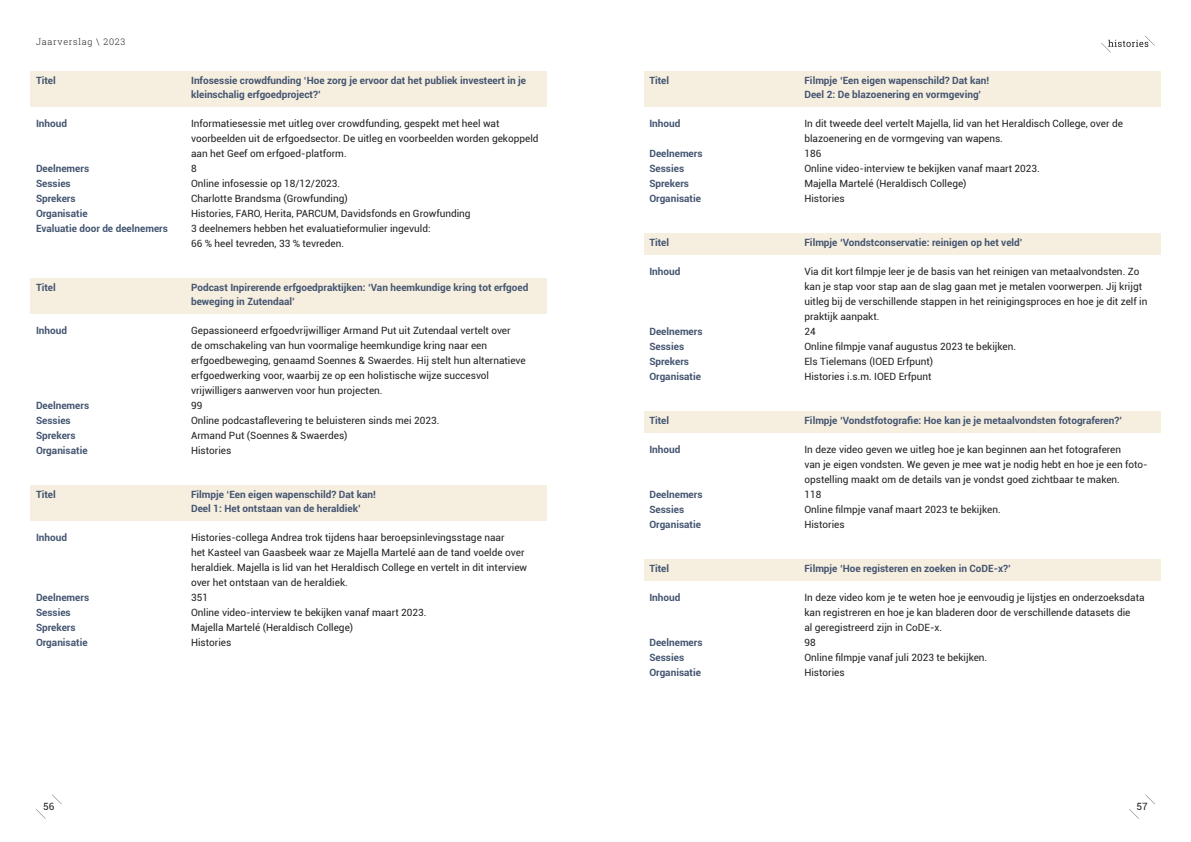
<style>
.page{position:relative;width:1191px;height:842px;background:#fff}
.page>*{position:absolute;margin:0;border:0;box-sizing:border-box;transform-origin:0 0}
.t1{font:10px/15px "Roboto";color:#231f20}
.Bijlagen_titel{font:700 10px/14px "Roboto";color:#445571}
.t2{font:300 9px "Roboto Slab";letter-spacing:.08em;color:#231f20}
</style>
<div class="page">
<svg style="left:52px;top:795px;width:10px;height:9px"></svg>
<svg style="left:1145px;top:795px;width:10px;height:9px"></svg>
<svg style="left:36px;top:809px;width:10px;height:10px"></svg>
<svg style="left:1129px;top:809px;width:9px;height:9px"></svg>
<svg style="left:1101px;top:36px;width:53px;height:17px"></svg>
<div style="left:30px;top:71px;width:517px;height:35px;background:#f6eedf"></div>
<div style="left:30px;top:278px;width:517px;height:35px;background:#f6eedf"></div>
<div style="left:30px;top:485px;width:517px;height:35px;background:#f6eedf"></div>
<div style="left:643px;top:71px;width:517px;height:35px;background:#f6eedf"></div>
<div style="left:643px;top:233px;width:517px;height:21px;background:#f6eedf"></div>
<div style="left:643px;top:411px;width:517px;height:21px;background:#f6eedf"></div>
<div style="left:643px;top:559px;width:517px;height:21px;background:#f6eedf"></div>
<p class="t2" style="left:36px;top:36px;width:91px">Jaarverslag \ 2023</p>
<p class="Bijlagen_titel" style="left:36px;top:73px;width:21px">Titel</p>
<p class="Bijlagen_titel" style="left:191px;top:73px;width:336px">Infosessie crowdfunding ‘Hoe zorg je ervoor dat het publiek investeert in je kleinschalig erfgoedproject?’</p>
<p class="Bijlagen_titel" style="left:36px;top:116px;width:33px">Inhoud</p>
<p class="t1" style="left:191px;top:116px;width:349px">Informatiesessie met uitleg over crowdfunding, gespekt met heel wat voorbeelden uit de erfgoedsector. De uitleg en voorbeelden worden gekoppeld aan het Geef om erfgoed-platform.</p>
<p class="Bijlagen_titel" style="left:36px;top:161px;width:55px">Deelnemers</p>
<p class="t1" style="left:191px;top:161px;width:7px">8</p>
<p class="Bijlagen_titel" style="left:36px;top:176px;width:36px">Sessies</p>
<p class="t1" style="left:191px;top:176px;width:151px">Online infosessie op 18/12/2023.</p>
<p class="Bijlagen_titel" style="left:36px;top:191px;width:41px">Sprekers</p>
<p class="t1" style="left:191px;top:191px;width:158px">Charlotte Brandsma (Growfunding)</p>
<p class="Bijlagen_titel" style="left:36px;top:206px;width:53px">Organisatie</p>
<p class="t1" style="left:191px;top:206px;width:281px">Histories, FARO, Herita, PARCUM, Davidsfonds en Growfunding</p>
<p class="Bijlagen_titel" style="left:36px;top:221px;width:133px">Evaluatie door de deelnemers</p>
<p class="t1" style="left:191px;top:221px;width:241px">3 deelnemers hebben het evaluatieformulier ingevuld:<br>66 % heel tevreden, 33 % tevreden.</p>
<p class="Bijlagen_titel" style="left:36px;top:280px;width:21px">Titel</p>
<p class="Bijlagen_titel" style="left:191px;top:280px;width:339px">Podcast Inpirerende erfgoedpraktijken: ‘Van heemkundige kring tot erfgoed beweging in Zutendaal’</p>
<p class="Bijlagen_titel" style="left:36px;top:323px;width:33px">Inhoud</p>
<p class="t1" style="left:191px;top:323px;width:336px">Gepassioneerd erfgoedvrijwilliger Armand Put uit Zutendaal vertelt over<br>de omschakeling van hun voormalige heemkundige kring naar een erfgoedbeweging, genaamd Soennes &amp; Swaerdes. Hij stelt hun alternatieve erfgoedwerking voor, waarbij ze op een holistische wijze succesvol vrijwilligers aanwerven voor hun projecten.</p>
<p class="Bijlagen_titel" style="left:36px;top:398px;width:55px">Deelnemers</p>
<p class="t1" style="left:191px;top:398px;width:13px">99</p>
<p class="Bijlagen_titel" style="left:36px;top:413px;width:36px">Sessies</p>
<p class="t1" style="left:191px;top:413px;width:250px">Online podcastaflevering te beluisteren sinds mei 2023.</p>
<p class="Bijlagen_titel" style="left:36px;top:428px;width:41px">Sprekers</p>
<p class="t1" style="left:191px;top:428px;width:158px">Armand Put (Soennes &amp; Swaerdes)</p>
<p class="Bijlagen_titel" style="left:36px;top:443px;width:53px">Organisatie</p>
<p class="t1" style="left:191px;top:443px;width:42px">Histories</p>
<p class="Bijlagen_titel" style="left:36px;top:487px;width:21px">Titel</p>
<p class="Bijlagen_titel" style="left:191px;top:487px;width:186px">Filmpje ‘Een eigen wapenschild? Dat kan!<br>Deel 1: Het ontstaan van de heraldiek’</p>
<p class="Bijlagen_titel" style="left:36px;top:530px;width:33px">Inhoud</p>
<p class="t1" style="left:191px;top:530px;width:338px">Histories-collega Andrea trok tijdens haar beroepsinlevingsstage naar<br>het Kasteel van Gaasbeek waar ze Majella Martelé aan de tand voelde over heraldiek. Majella is lid van het Heraldisch College en vertelt in dit interview over het ontstaan van de heraldiek.</p>
<p class="Bijlagen_titel" style="left:36px;top:590px;width:55px">Deelnemers</p>
<p class="t1" style="left:191px;top:590px;width:18px">351</p>
<p class="Bijlagen_titel" style="left:36px;top:605px;width:36px">Sessies</p>
<p class="t1" style="left:191px;top:605px;width:237px">Online video-interview te bekijken vanaf maart 2023.</p>
<p class="Bijlagen_titel" style="left:36px;top:620px;width:41px">Sprekers</p>
<p class="t1" style="left:191px;top:620px;width:164px">Majella Martelé (Heraldisch College)</p>
<p class="Bijlagen_titel" style="left:36px;top:635px;width:53px">Organisatie</p>
<p class="t1" style="left:191px;top:635px;width:42px">Histories</p>
<p class="Bijlagen_titel" style="left:649px;top:73px;width:21px">Titel</p>
<p class="Bijlagen_titel" style="left:804px;top:73px;width:186px">Filmpje ‘Een eigen wapenschild? Dat kan!<br>Deel 2: De blazoenering en vormgeving’</p>
<p class="Bijlagen_titel" style="left:649px;top:116px;width:33px">Inhoud</p>
<p class="t1" style="left:804px;top:116px;width:320px">In dit tweede deel vertelt Majella, lid van het Heraldisch College, over de blazoenering en de vormgeving van wapens.</p>
<p class="Bijlagen_titel" style="left:649px;top:146px;width:55px">Deelnemers</p>
<p class="t1" style="left:804px;top:146px;width:18px">186</p>
<p class="Bijlagen_titel" style="left:649px;top:161px;width:36px">Sessies</p>
<p class="t1" style="left:804px;top:161px;width:237px">Online video-interview te bekijken vanaf maart 2023.</p>
<p class="Bijlagen_titel" style="left:649px;top:176px;width:41px">Sprekers</p>
<p class="t1" style="left:804px;top:176px;width:164px">Majella Martelé (Heraldisch College)</p>
<p class="Bijlagen_titel" style="left:649px;top:191px;width:53px">Organisatie</p>
<p class="t1" style="left:804px;top:191px;width:42px">Histories</p>
<p class="Bijlagen_titel" style="left:649px;top:235px;width:21px">Titel</p>
<p class="Bijlagen_titel" style="left:804px;top:235px;width:220px">Filmpje ‘Vondstconservatie: reinigen op het veld’</p>
<p class="Bijlagen_titel" style="left:649px;top:264px;width:33px">Inhoud</p>
<p class="t1" style="left:804px;top:264px;width:344px">Via dit kort filmpje leer je de basis van het reinigen van metaalvondsten. Zo kan je stap voor stap aan de slag gaan met je metalen voorwerpen. Jij krijgt uitleg bij de verschillende stappen in het reinigingsproces en hoe je dit zelf in praktijk aanpakt.</p>
<p class="Bijlagen_titel" style="left:649px;top:324px;width:55px">Deelnemers</p>
<p class="t1" style="left:804px;top:324px;width:13px">24</p>
<p class="Bijlagen_titel" style="left:649px;top:339px;width:36px">Sessies</p>
<p class="t1" style="left:804px;top:339px;width:213px">Online filmpje vanaf augustus 2023 te bekijken.</p>
<p class="Bijlagen_titel" style="left:649px;top:354px;width:41px">Sprekers</p>
<p class="t1" style="left:804px;top:354px;width:130px">Els Tielemans (IOED Erfpunt)</p>
<p class="Bijlagen_titel" style="left:649px;top:369px;width:53px">Organisatie</p>
<p class="t1" style="left:804px;top:369px;width:129px">Histories i.s.m. IOED Erfpunt</p>
<p class="Bijlagen_titel" style="left:649px;top:413px;width:21px">Titel</p>
<p class="Bijlagen_titel" style="left:804px;top:413px;width:319px">Filmpje ‘Vondstfotografie: Hoe kan je je metaalvondsten fotograferen?’</p>
<p class="Bijlagen_titel" style="left:649px;top:442px;width:33px">Inhoud</p>
<p class="t1" style="left:804px;top:442px;width:345px">In deze video geven we uitleg hoe je kan beginnen aan het fotograferen<br>van je eigen vondsten. We geven je mee wat je nodig hebt en hoe je een foto&shy;opstelling maakt om de details van je vondst goed zichtbaar te maken.</p>
<p class="Bijlagen_titel" style="left:649px;top:487px;width:55px">Deelnemers</p>
<p class="t1" style="left:804px;top:487px;width:18px">118</p>
<p class="Bijlagen_titel" style="left:649px;top:502px;width:36px">Sessies</p>
<p class="t1" style="left:804px;top:502px;width:198px">Online filmpje vanaf maart 2023 te bekijken.</p>
<p class="Bijlagen_titel" style="left:649px;top:517px;width:53px">Organisatie</p>
<p class="t1" style="left:804px;top:517px;width:42px">Histories</p>
<p class="Bijlagen_titel" style="left:649px;top:561px;width:21px">Titel</p>
<p class="Bijlagen_titel" style="left:804px;top:561px;width:208px">Filmpje ‘Hoe registeren en zoeken in CoDE-x?’</p>
<p class="Bijlagen_titel" style="left:649px;top:590px;width:33px">Inhoud</p>
<p class="t1" style="left:804px;top:590px;width:342px">In deze video kom je te weten hoe je eenvoudig je lijstjes en onderzoeksdata kan registreren en hoe je kan bladeren door de verschillende datasets die<br>al geregistreerd zijn in CoDE-x.</p>
<p class="Bijlagen_titel" style="left:649px;top:635px;width:55px">Deelnemers</p>
<p class="t1" style="left:804px;top:635px;width:13px">98</p>
<p class="Bijlagen_titel" style="left:649px;top:650px;width:36px">Sessies</p>
<p class="t1" style="left:804px;top:650px;width:184px">Online filmpje vanaf juli 2023 te bekijken.</p>
<p class="Bijlagen_titel" style="left:649px;top:665px;width:53px">Organisatie</p>
<p class="t1" style="left:804px;top:665px;width:42px">Histories</p>
<p class="t1" style="left:43px;top:799px;width:13px">56</p>
<p class="t1" style="left:1136px;top:799px;width:13px">57</p>
</div>
